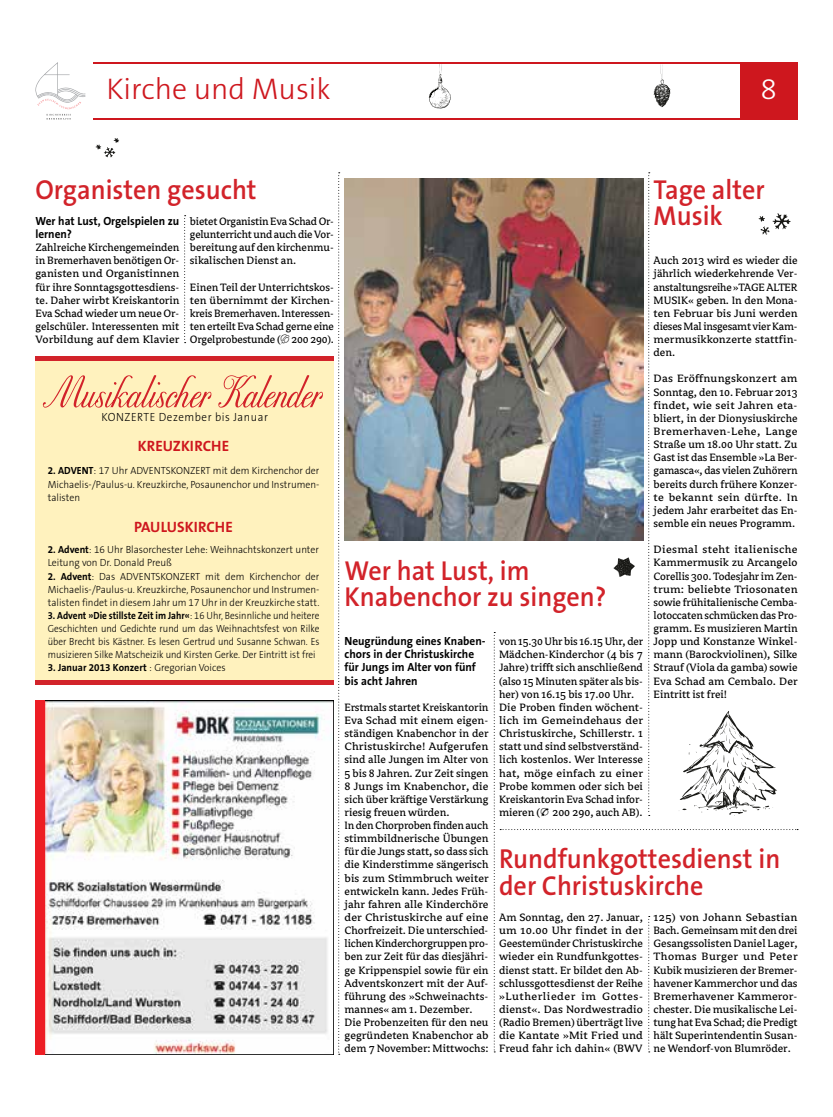
<style>
.page{position:relative;width:833px;height:1117px;background:#fff}
.page>*{position:absolute;margin:0;border:0;box-sizing:border-box;transform-origin:0 0}
.t1{font:300 30px "The Sans B3";color:#ce171e}
.t2{font:300 30px "The Sans B3";color:#fff}
.t3{font:600 27.5px/26.2px "The Sans B6";color:#d2232a;scale:.95 1}
.t4{font:700 15px "The Sans B7";color:#ce171e}
.t5{font:11.88px/13.1px "Avance";color:#000;text-align:justify}
.t6{font:11.88px/13.1px "Avance";color:#000;text-align:justify;scale:1.05 1}
.t7{font:700 11.88px/13.1px "The Sans B7";color:#000;scale:.95 1}
.t8{font:300 11.88px "The Sans B3";letter-spacing:.05em;color:#000;scale:.93 1}
.t9{font:300 10.38px/13.1px "The Sans B3";color:#000;text-align:justify;scale:.95 1}
.t10{font:300 10.38px/13.1px "The Sans B3";color:#000;text-align:justify;scale:.9 1}
.t11{font:700 10.38px "The Sans B7";color:#000;scale:.9 1}
.t12{font:700 10.38px "The Sans B7";color:#000;scale:.95 1}
.s1{font-family:"European Pi Three";font-size:11.25px}
.s2{font-family:"The Sans B7";font-weight:700}
.s3{font-family:"The Sans B3";font-weight:300}
</style>
<div class="page">
<img style="left:45px;top:702px;width:287px;height:350px">
<div style="left:35px;top:700px;width:10px;height:354px;background:#ed1d24"></div>
<div style="left:35px;top:356px;width:299px;height:326px;background:#fff2be"></div>
<hr style="left:35px;top:356px;width:299px;height:4px;background:#d2232a">
<svg style="left:42px;top:375px;width:281px;height:32px"></svg>
<hr style="left:35px;top:680px;width:299px;height:4px;background:#d2232a">
<img style="left:345px;top:178px;width:149px;height:362px">
<svg style="left:653px;top:64px;width:17px;height:43px"></svg>
<svg style="left:428px;top:64px;width:23px;height:45px"></svg>
<svg style="left:96px;top:138px;width:23px;height:19px"></svg>
<svg style="left:494px;top:172px;width:304px;height:880px"></svg>
<svg style="left:184px;top:215px;width:2px;height:128px"></svg>
<svg style="left:333px;top:172px;width:12px;height:883px"></svg>
<div style="left:740px;top:62px;width:57px;height:57px;background:#ce171e"></div>
<hr style="left:93px;top:62px;width:704px;height:2px;background:#ce171e">
<hr style="left:93px;top:118px;width:704px;height:1px;background:#ce171e">
<svg style="left:35px;top:62px;width:50px;height:57px"></svg>
<h1 class="t1" style="left:106px;top:74px;width:226px">Kirche und Musik</h1>
<h1 class="t2" style="left:760px;top:74px;width:18px">8</h1>
<h2 class="t3" style="left:35px;top:177px;width:234px">Organisten gesucht</h2>
<p class="t7" style="left:35px;top:215px;width:153px">Wer hat Lust, Orgelspielen zu lernen?</p>
<p class="t5" style="left:35px;top:241px;width:145px">Zahlreiche Kirchengemeinden in Bremerhaven benötigen Or&shy;ganisten und Organistinnen für ihre Sonntagsgottesdiens&shy;te. Daher wirbt Kreiskantorin Eva Schad wieder um neue Or&shy;gelschüler. Interessenten mit Vorbildung auf dem Klavier</p>
<p class="t5" style="left:190px;top:215px;width:145px">bietet Organistin Eva Schad Or&shy;gelunterricht und auch die Vor&shy;bereitung auf den kirchenmu&shy;sikalischen Dienst an.</p>
<p class="t5" style="left:190px;top:280px;width:145px">Einen Teil der Unterrichtskos&shy;ten übernimmt der Kirchen&shy;kreis Bremerhaven. Interessen&shy;ten erteilt Eva Schad gerne eine Orgelprobestunde (<span class="s1">t</span> 200 290).</p>
<p class="t8" style="left:101px;top:410px;width:181px">KONZERTE Dezember bis Januar</p>
<p class="t4" style="left:138px;top:438px;width:93px">KREUZKIRCHE</p>
<p class="t9" style="left:48px;top:464px;width:287px"><span class="s2">2. ADVENT</span>: 17 Uhr ADVENTSKONZERT mit dem Kirchenchor der Michaelis-/Paulus-u. Kreuzkirche, Posaunenchor und Instrumen&shy;talisten</p>
<p class="t4" style="left:134px;top:518px;width:17px">Paulus</p>
<p class="t4" style="left:185px;top:518px;width:50px">KIRCHE</p>
<p class="t9" style="left:48px;top:543px;width:287px"><span class="s2">2. Advent</span>: 16 Uhr Blasorchester Lehe: Weihnachtskonzert unter<br>Leitung von Dr. Donald Preuß</p>
<p class="t9" style="left:48px;top:569px;width:287px"><span class="s2">2. Advent</span>: Das ADVENTSKONZERT mit dem Kirchenchor der Michaelis-/Paulus-u. Kreuzkirche, Posaunenchor und Instrumen&shy;talisten findet in diesem Jahr um 17 Uhr in der Kreuzkirche statt.</p>
<p class="t11" style="left:48px;top:609px;width:303px">3. Advent »Die stillste Zeit im Jahr«<span class="s3">: 16 Uhr, Besinnliche und heitere</span></p>
<p class="t10" style="left:48px;top:622px;width:303px">Geschichten und Gedichte rund um das Weihnachtsfest von Rilke über Brecht bis Kästner. Es lesen Gertrud und Susanne Schwan. Es musizieren Silke Matscheizik und Kirsten Gerke. Der Eintritt ist frei</p>
<p class="t12" style="left:48px;top:662px;width:189px">3. Januar 2013 Konzert <span class="s3">: Gregorian Voices</span></p>
<h2 class="t3" style="left:653px;top:177px;width:118px">Tage alter<br>Musik</h2>
<p class="t5" style="left:653px;top:254px;width:145px">Auch 2013 wird es wieder die jährlich wiederkehrende Ver&shy;anstaltungsreihe »TAGE ALTER MUSIK« geben. In den Mona&shy;ten Februar bis Juni werden dieses Mal insgesamt vier Kam&shy;mermusikkonzerte stattfin&shy;den.</p>
<p class="t6" style="left:653px;top:372px;width:139px">Das Eröffnungskonzert am Sonntag, den 10. Februar 2013 findet, wie seit Jahren eta&shy;bliert, in der Dionysiuskirche Bremerhaven-Lehe, Lange Straße um 18.00 Uhr statt. Zu Gast ist das Ensemble »La Ber&shy;gamasca«, das vielen Zuhörern bereits durch frühere Konzer&shy;te bekannt sein dürfte. In jedem Jahr erarbeitet das En&shy;semble ein neues Programm.</p>
<p class="t6" style="left:653px;top:543px;width:139px">Diesmal steht italienische Kammermusik zu Arcangelo Corellis 300. Todesjahr im Zen&shy;trum: beliebte Triosonaten sowie frühitalienische Cemba&shy;lotoccaten schmücken das Pro&shy;gramm. Es musizieren Martin Jopp und Konstanze Winkel&shy;mann (Barockviolinen), Silke Strauf (Viola da gamba) sowie Eva Schad am Cembalo. Der Eintritt ist frei!</p>
<h2 class="t3" style="left:344px;top:558px;width:277px">Wer hat Lust, im<br>Knabenchor zu singen?</h2>
<p class="t7" style="left:344px;top:635px;width:150px">Neugründung eines Knaben&shy;chors in der Christuskirche für Jungs im Alter von fünf bis acht Jahren</p>
<p class="t5" style="left:344px;top:700px;width:145px;text-align:left">Erstmals startet Kreiskantorin<br>Eva Schad mit einem eigen&shy;ständigen Knabenchor in der<br>Christuskirche! Aufgerufen sind alle Jungen im Alter von<br>5 bis 8 Jahren. Zur Zeit singen<br>8 Jungs im Knabenchor, die sich über kräftige Verstärkung riesig freuen würden.<br>In den Chorproben finden auch stimmbildnerische Übungen für die Jungs statt, so dass sich die Kinderstimme sängerisch bis zum Stimmbruch weiter entwickeln kann. Jedes Früh&shy;jahr fahren alle Kinderchöre der Christuskirche auf eine<br>Chorfreizeit. Die unterschied&shy;lichen Kinderchorgruppen pro&shy;ben zur Zeit für das diesjähri&shy;ge Krippenspiel sowie für ein<br>Adventskonzert mit der Auf&shy;führung des »Schweinachts&shy;mannes« am 1. Dezember.<br>Die Probenzeiten für den neu gegründeten Knabenchor ab dem 7 November: Mittwochs:</p>
<p class="t5" style="left:499px;top:635px;width:145px;text-align:left">von 15.30 Uhr bis 16.15 Uhr, der<br>Mädchen-Kinderchor (4 bis 7<br>Jahre) trifft sich anschließend (also 15 Minuten später als bis&shy;her) von 16.15 bis 17.00 Uhr.<br>Die Proben finden wöchent&shy;lich im Gemeindehaus der<br>Christuskirche, Schillerstr. 1 statt und sind selbstverständ&shy;lich kostenlos. Wer Interesse hat, möge einfach zu einer<br>Probe kommen oder sich bei<br>Kreiskantorin Eva Schad infor&shy;mieren (<span class="s1">T</span> 200 290, auch AB).</p>
<h2 class="t3" style="left:499px;top:846px;width:298px">Rundfunkgottesdienst in der Christuskirche</h2>
<p class="t5" style="left:499px;top:910px;width:145px">Am Sonntag, den 27. Januar, um 10.00 Uhr findet in der Geestemünder Christuskirche wieder ein Rundfunkgottes&shy;dienst statt. Er bildet den Ab&shy;schlussgottesdienst der Reihe »Lutherlieder im Gottes&shy;dienst«. Das Nordwestradio (Radio Bremen) überträgt live die Kantate »Mit Fried und Freud fahr ich dahin« (BWV</p>
<p class="t6" style="left:653px;top:910px;width:139px">125) von Johann Sebastian Bach. Gemeinsam mit den drei Gesangssolisten Daniel Lager, Thomas Burger und Peter Kubik musizieren der Bremer&shy;havener Kammerchor und das Bremerhavener Kammeror&shy;chester. Die musikalische Lei&shy;tung hat Eva Schad; die Predigt hält Superintendentin Susan&shy;ne Wendorf-von Blumröder.</p>
</div>
